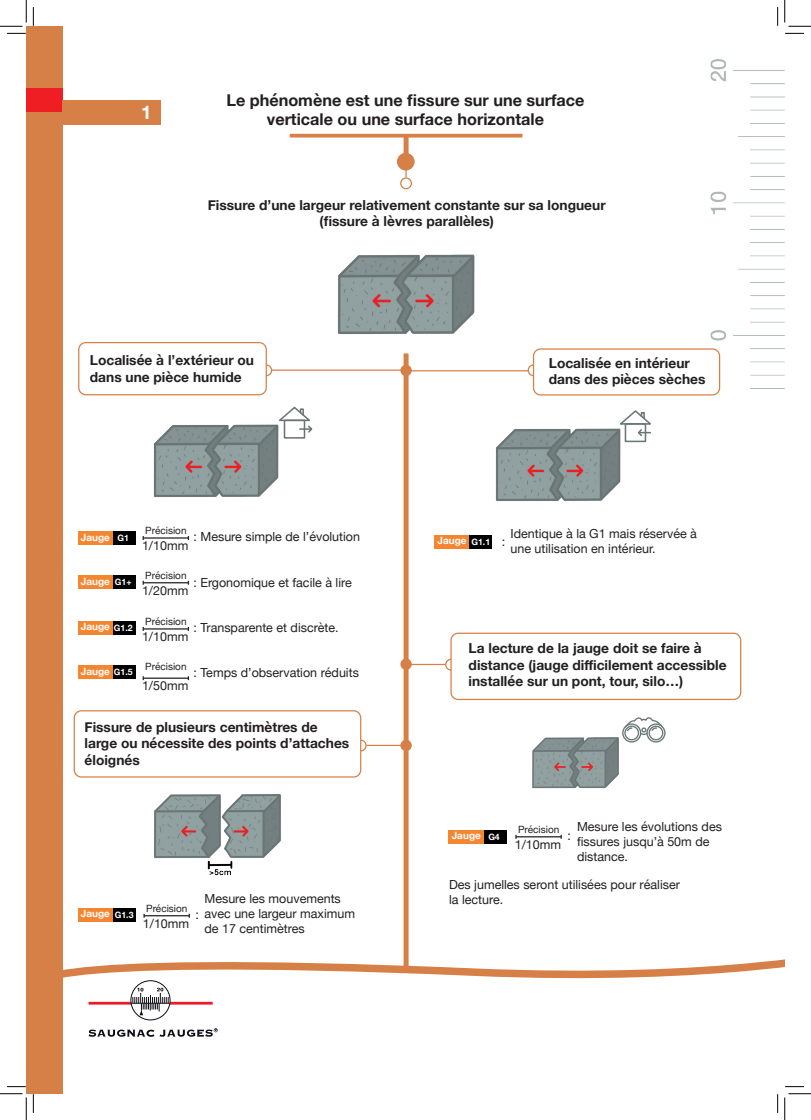
<style>
.page{position:relative;width:811px;height:1120px;background:#fff}
.page>*{position:absolute;margin:0;border:0;box-sizing:border-box;transform-origin:0 0}
.t1{font:700 18.75px "Helvetica Neue";color:#fff}
.t2{font:700 16.25px/19.5px "Helvetica Neue";color:#231f20;text-align:center}
.t3{font:700 13.75px/16.5px "Helvetica Neue";color:#231f20}
.t4{font:12.5px/15px "Helvetica Neue";color:#231f20}
.t5{font:10px "Helvetica Neue";color:#231f20}
.t6{font:700 10px "Helvetica Neue";color:#fff}
.t7{font:700 8.75px "Helvetica Neue";color:#fff}
.s1{font-size:8.75px}
</style>
<div class="page">
<svg style="left:405px;top:170px;width:2px;height:7px"></svg>
<hr style="left:366px;top:744px;width:40px;height:1px;background:#d68047">
<div style="left:397px;top:153px;width:18px;height:17px;background:#d68047;border-radius:50%"></div>
<svg style="left:400px;top:364px;width:12px;height:12px"></svg>
<svg style="left:400px;top:739px;width:12px;height:11px"></svg>
<div style="left:400px;top:658px;width:12px;height:11px;background:#d68047;border-radius:50%"></div>
<div style="left:400px;top:177px;width:12px;height:12px;border:1px solid #d68047;border-radius:50%"></div>
<hr style="left:271px;top:369px;width:135px;height:1px;background:#d68047">
<hr style="left:406px;top:663px;width:40px;height:2px;background:#d68047">
<hr style="left:407px;top:370px;width:121px;height:1px;background:#d68047">
<div style="left:450px;top:632px;width:291px;height:67px;border:1px solid #d68047;border-radius:7px"></div>
<svg style="left:444px;top:658px;width:8px;height:13px"></svg>
<div style="left:533px;top:348px;width:187px;height:47px;border:1px solid #d68047;border-radius:7px"></div>
<svg style="left:527px;top:363px;width:8px;height:14px"></svg>
<div style="left:403px;top:353px;width:5px;height:613px;background:#d68047"></div>
<div style="left:403px;top:135px;width:5px;height:28px;background:#d68047"></div>
<hr style="left:290px;top:134px;width:232px;height:3px;background:#d68047">
<img style="left:337px;top:254px;width:138px;height:80px">
<hr style="left:143px;top:582px;width:45px;height:1px;background:#231f20">
<hr style="left:143px;top:537px;width:45px;height:1px;background:#231f20">
<hr style="left:143px;top:628px;width:45px;height:1px;background:#231f20">
<hr style="left:144px;top:914px;width:45px;height:2px;background:#231f20">
<hr style="left:143px;top:677px;width:45px;height:1px;background:#231f20">
<img style="left:132px;top:777px;width:165px;height:133px">
<img style="left:495px;top:428px;width:136px;height:74px">
<div style="left:625px;top:423px;width:21px;height:19px;border:2px solid #6a7575"></div>
<svg style="left:616px;top:410px;width:35px;height:27px"></svg>
<img style="left:153px;top:424px;width:137px;height:74px">
<div style="left:284px;top:419px;width:21px;height:19px;border:2px solid #6a7575"></div>
<svg style="left:276px;top:406px;width:37px;height:28px"></svg>
<div style="left:78px;top:531px;width:35px;height:13px;background:#f58631"></div>
<div style="left:78px;top:620px;width:35px;height:14px;background:#f58631"></div>
<div style="left:78px;top:907px;width:35px;height:14px;background:#f58631"></div>
<div style="left:78px;top:665px;width:35px;height:14px;background:#f58631"></div>
<div style="left:113px;top:531px;width:22px;height:13px;background:#000001"></div>
<div style="left:113px;top:620px;width:22px;height:14px;background:#000001"></div>
<div style="left:113px;top:907px;width:22px;height:14px;background:#000001"></div>
<div style="left:113px;top:665px;width:22px;height:14px;background:#000001"></div>
<hr style="left:516px;top:835px;width:45px;height:2px;background:#231f20">
<div style="left:449px;top:829px;width:35px;height:14px;background:#f58631"></div>
<div style="left:484px;top:829px;width:22px;height:14px;background:#000001"></div>
<div style="left:78px;top:575px;width:35px;height:13px;background:#f58631"></div>
<div style="left:113px;top:575px;width:22px;height:13px;background:#000001"></div>
<div style="left:435px;top:534px;width:35px;height:14px;background:#f58631"></div>
<div style="left:470px;top:534px;width:22px;height:14px;background:#000001"></div>
<div style="left:26px;top:26px;width:37px;height:1067px;background:#d68047"></div>
<hr style="left:89px;top:1001px;width:124px;height:3px;background:#ea1c28">
<div style="left:131px;top:980px;width:39px;height:39px;border:1px solid #0d0b14;border-radius:50%"></div>
<hr style="left:131px;top:1002px;width:38px;height:1px;background:#0d0b14">
<svg style="left:133px;top:994px;width:36px;height:20px"></svg>
<svg style="left:89px;top:1028px;width:129px;height:8px"></svg>
<svg style="left:63px;top:944px;width:722px;height:50px"></svg>
<div style="left:26px;top:88px;width:37px;height:23px;background:#ee1e23"></div>
<img style="left:707px;top:59px;width:78px;height:329px">
<div style="left:63px;top:100px;width:98px;height:24px;background:#d68047"></div>
<img style="left:532px;top:735px;width:94px;height:54px">
<div style="left:622px;top:723px;width:19px;height:19px;border:1px solid #6a7575;border-radius:50%"></div>
<div style="left:646px;top:723px;width:19px;height:19px;border:1px solid #6a7575;border-radius:50%"></div>
<div style="left:648px;top:725px;width:15px;height:15px;border:1px solid #6a7575;border-radius:50%"></div>
<div style="left:624px;top:725px;width:15px;height:15px;border:1px solid #6a7575;border-radius:50%"></div>
<svg style="left:623px;top:717px;width:40px;height:18px"></svg>
<div style="left:74px;top:710px;width:287px;height:67px;border:1px solid #d68047;border-radius:7px"></div>
<svg style="left:359px;top:738px;width:8px;height:13px"></svg>
<div style="left:78px;top:342px;width:189px;height:53px;border:1px solid #d68047;border-radius:7px"></div>
<svg style="left:265px;top:363px;width:8px;height:14px"></svg>
<svg style="left:7px;top:33px;width:19px;height:1px"></svg>
<svg style="left:785px;top:33px;width:19px;height:1px"></svg>
<svg style="left:33px;top:7px;width:1px;height:19px"></svg>
<svg style="left:33px;top:1093px;width:1px;height:19px"></svg>
<svg style="left:777px;top:7px;width:1px;height:19px"></svg>
<svg style="left:777px;top:1094px;width:1px;height:18px"></svg>
<svg style="left:0;top:0;width:27px;height:27px"></svg>
<svg style="left:0;top:1093px;width:27px;height:26px"></svg>
<svg style="left:784px;top:0;width:27px;height:27px"></svg>
<svg style="left:784px;top:1093px;width:27px;height:26px"></svg>
<h1 class="t1" style="left:141px;top:98px;width:12px">1</h1>
<h2 class="t2" style="left:226px;top:90px;width:360px">Le phénomène est une fissure sur une surface verticale ou une surface horizontale</h2>
<p class="t3" style="left:208px;top:197px;width:399px;text-align:center">Fissure d’une largeur relativement constante sur sa longueur (fissure à lèvres parallèles)</p>
<p class="t3" style="left:90px;top:352px;width:166px">Localisée à l’extérieur ou dans une pièce humide</p>
<p class="t6" style="left:81px;top:529px;width:31px">Jauge</p>
<p class="t7" style="left:117px;top:531px;width:13px">G1</p>
<p class="t6" style="left:81px;top:573px;width:52px">Jauge <span class="s1">G1+</span></p>
<p class="t7" style="left:114px;top:620px;width:20px">G1.2</p>
<p class="t6" style="left:81px;top:618px;width:31px">Jauge</p>
<p class="t6" style="left:81px;top:663px;width:31px">Jauge</p>
<p class="t7" style="left:114px;top:665px;width:20px">G1.5</p>
<p class="t5" style="left:145px;top:523px;width:43px">Précision</p>
<p class="t4" style="left:193px;top:530px;width:168px">: Mesure simple de l’évolution</p>
<p class="t4" style="left:193px;top:575px;width:160px">: Ergonomique et facile à lire</p>
<p class="t4" style="left:193px;top:620px;width:147px">: Transparente et discrète.</p>
<p class="t4" style="left:193px;top:665px;width:167px">: Temps d’observation réduits</p>
<p class="t4" style="left:142px;top:538px;width:48px">1/10mm</p>
<p class="t5" style="left:145px;top:567px;width:43px">Précision</p>
<p class="t4" style="left:142px;top:583px;width:48px">1/20mm</p>
<p class="t5" style="left:145px;top:614px;width:43px">Précision</p>
<p class="t4" style="left:142px;top:629px;width:48px">1/10mm</p>
<p class="t5" style="left:145px;top:658px;width:43px">Précision</p>
<p class="t4" style="left:142px;top:678px;width:48px">1/50mm</p>
<p class="t3" style="left:85px;top:719px;width:266px">Fissure de plusieurs centimètres de large ou nécessite des points d’attaches éloignés</p>
<p class="t6" style="left:81px;top:905px;width:31px">Jauge</p>
<p class="t7" style="left:115px;top:907px;width:20px">G1.3</p>
<p class="t5" style="left:146px;top:900px;width:43px">Précision</p>
<p class="t4" style="left:143px;top:915px;width:48px">1/10mm</p>
<p class="t4" style="left:204px;top:891px;width:138px">Mesure les mouvements</p>
<p class="t4" style="left:196px;top:906px;width:161px">: avec une largeur maximum</p>
<p class="t4" style="left:204px;top:921px;width:102px">de 17 centimètres</p>
<p class="t3" style="left:549px;top:355px;width:158px">Localisée en intérieur dans des pièces sèches</p>
<p class="t6" style="left:437px;top:532px;width:54px">Jauge <span class="s1">G1.1</span></p>
<p class="t4" style="left:510px;top:526px;width:188px">Identique à la G1 mais réservée à une utilisation en intérieur.</p>
<p class="t4" style="left:502px;top:534px;width:5px">:</p>
<p class="t3" style="left:468px;top:640px;width:259px">La lecture de la jauge doit se faire à distance (jauge difficilement accessible installée sur un pont, tour, silo…)</p>
<p class="t4" style="left:577px;top:819px;width:146px">Mesure les évolutions des fissures jusqu’à 50m de distance.</p>
<p class="t5" style="left:518px;top:821px;width:43px">Précision</p>
<p class="t6" style="left:452px;top:827px;width:50px">Jauge <span class="s1">G4</span></p>
<p class="t4" style="left:567px;top:828px;width:5px">:</p>
<p class="t4" style="left:515px;top:837px;width:48px">1/10mm</p>
<p class="t4" style="left:449px;top:877px;width:232px">Des jumelles seront utilisées pour réaliser la lecture.</p>
</div>
